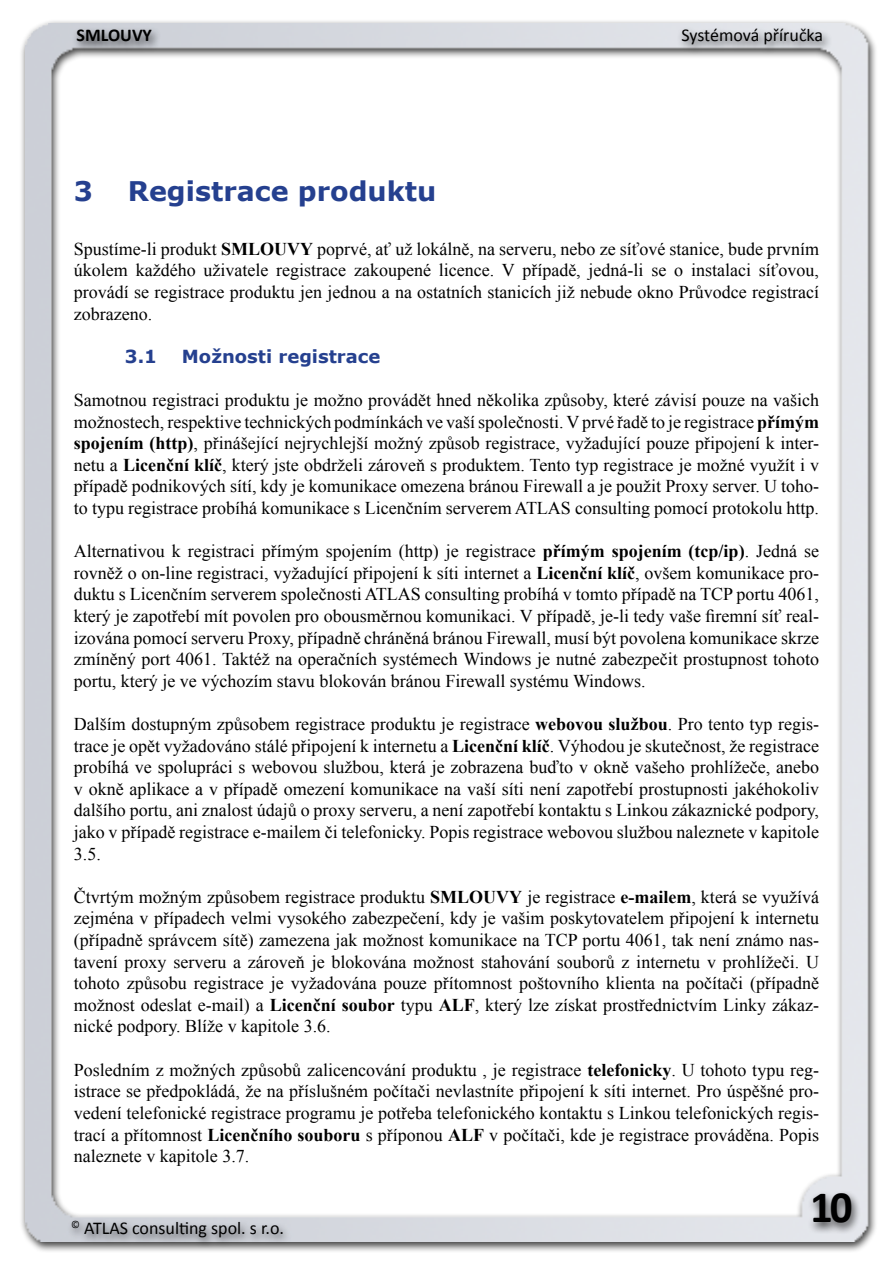
<style>
.page{position:relative;width:893px;height:1263px;background:#fff}
.page>*{position:absolute;margin:0;border:0;box-sizing:border-box;transform-origin:0 0}
.t1{font:700 45px "Calibri";color:#000}
.t2{font:700 27px "Verdana";color:#25408f}
.t3{font:18px/21.6px "Times New Roman";color:#000;text-align:justify}
.t4{font:18px "Calibri";color:#000}
.t5{font:700 18px "Verdana";color:#25408f}
.t6{font:700 18px "Calibri";color:#000}
.s1{font-weight:700}
</style>
<div class="page">
<div style="left:19px;top:19px;width:859px;height:1235px;background:#000;opacity:.75"></div>
<img style="left:26px;top:23px;width:844px;height:1219px">
<div style="left:71px;top:25px;width:90px;height:28px;background:#000;opacity:.75"></div>
<div style="left:676px;top:25px;width:156px;height:31px;background:#000;opacity:.75"></div>
<div style="left:67px;top:1217px;width:225px;height:31px;background:#000;opacity:.75"></div>
<div style="left:808px;top:1189px;width:54px;height:45px;background:#000;opacity:.75"></div>
<p class="t6" style="left:77px;top:22px;width:77px">SMLOUVY</p>
<p class="t4" style="left:681px;top:22px;width:143px">Systémová příručka</p>
<h2 class="t2" style="left:74px;top:172px;width:21px">3</h2>
<h2 class="t2" style="left:128px;top:172px;width:310px">Registrace produktu</h2>
<p class="t3" style="left:74px;top:237px;width:747px">Spustíme-li produkt <span class="s1">SMLOUVY</span> poprvé, ať už lokálně, na serveru, nebo ze síťové stanice, bude prvním úkolem každého uživatele registrace zakoupené licence. V případě, jedná-li se o instalaci síťovou, provádí se registrace produktu jen jednou a na ostatních stanicích již nebude okno Průvodce registrací zobrazeno.</p>
<p class="t5" style="left:125px;top:343px;width:34px">3.1</p>
<p class="t5" style="left:182px;top:343px;width:200px">Možnosti registrace</p>
<p class="t3" style="left:74px;top:389px;width:747px">Samotnou registraci produktu je možno provádět hned několika způsoby, které závisí pouze na vašich možnostech, respektive technických podmínkách ve vaší společnosti. V prvé řadě to je registrace <span class="s1">přímým spojením (http)</span>, přinášející nejrychlejší možný způsob registrace, vyžadující pouze připojení k inter&shy;netu a <span class="s1">Licenční klíč</span>, který jste obdrželi zároveň s produktem. Tento typ registrace je možné využít i v případě podnikových sítí, kdy je komunikace omezena bránou Firewall a je použit Proxy server. U toho&shy;to typu registrace probíhá komunikace s Licenčním serverem ATLAS consulting pomocí protokolu http.</p>
<p class="t3" style="left:74px;top:540px;width:747px">Alternativou k registraci přímým spojením (http) je registrace <span class="s1">přímým spojením (tcp/ip)</span>. Jedná se rovněž o on-line registraci, vyžadující připojení k síti internet a <span class="s1">Licenční klíč</span>, ovšem komunikace pro&shy;duktu s Licenčním serverem společnosti ATLAS consulting probíhá v tomto případě na TCP portu 4061, který je zapotřebí mít povolen pro obousměrnou komunikaci. V případě, je-li tedy vaše firemní síť real&shy;izována pomocí serveru Proxy, případně chráněná bránou Firewall, musí být povolena komunikace skrze zmíněný port 4061. Taktéž na operačních systémech Windows je nutné zabezpečit prostupnost tohoto portu, který je ve výchozím stavu blokován bránou Firewall systému Windows.</p>
<p class="t3" style="left:74px;top:713px;width:747px">Dalším dostupným způsobem registrace produktu je registrace <span class="s1">webovou službou</span>. Pro tento typ regis&shy;trace je opět vyžadováno stálé připojení k internetu a <span class="s1">Licenční klíč</span>. Výhodou je skutečnost, že registrace probíhá ve spolupráci s webovou službou, která je zobrazena buďto v okně vašeho prohlížeče, anebo v okně aplikace a v případě omezení komunikace na vaší síti není zapotřebí prostupnosti jakéhokoliv dalšího portu, ani znalost údajů o proxy serveru, a není zapotřebí kontaktu s Linkou zákaznické podpory, jako v případě registrace e-mailem či telefonicky. Popis registrace webovou službou naleznete v kapitole 3.5.</p>
<p class="t3" style="left:74px;top:885px;width:747px">Čtvrtým možným způsobem registrace produktu <span class="s1">SMLOUVY</span> je registrace <span class="s1">e-mailem</span>, která se využívá zejména v případech velmi vysokého zabezpečení, kdy je vašim poskytovatelem připojení k internetu (případně správcem sítě) zamezena jak možnost komunikace na TCP portu 4061, tak není známo nas&shy;tavení proxy serveru a zároveň je blokována možnost stahování souborů z internetu v prohlížeči. U tohoto způsobu registrace je vyžadována pouze přítomnost poštovního klienta na počítači (případně možnost odeslat e-mail) a <span class="s1">Licenční soubor</span> typu <span class="s1">ALF</span>, který lze získat prostřednictvím Linky zákaz&shy;nické podpory. Blíže v kapitole 3.6.</p>
<p class="t3" style="left:74px;top:1058px;width:747px">Posledním z možných způsobů zalicencování produktu , je registrace <span class="s1">telefonicky</span>. U tohoto typu reg&shy;istrace se předpokládá, že na příslušném počítači nevlastníte připojení k síti internet. Pro úspěšné pro&shy;vedení telefonické registrace programu je potřeba telefonického kontaktu s Linkou telefonických regis&shy;trací a přítomnost <span class="s1">Licenčního souboru</span> s příponou <span class="s1">ALF</span> v počítači, kde je registrace prováděna. Popis naleznete v kapitole 3.7.</p>
<p class="t4" style="left:71px;top:1215px;width:214px"><sup>©</sup> ATLAS consulting spol. s r.o.</p>
<h1 class="t1" style="left:810px;top:1175px;width:44px">10</h1>
</div>
